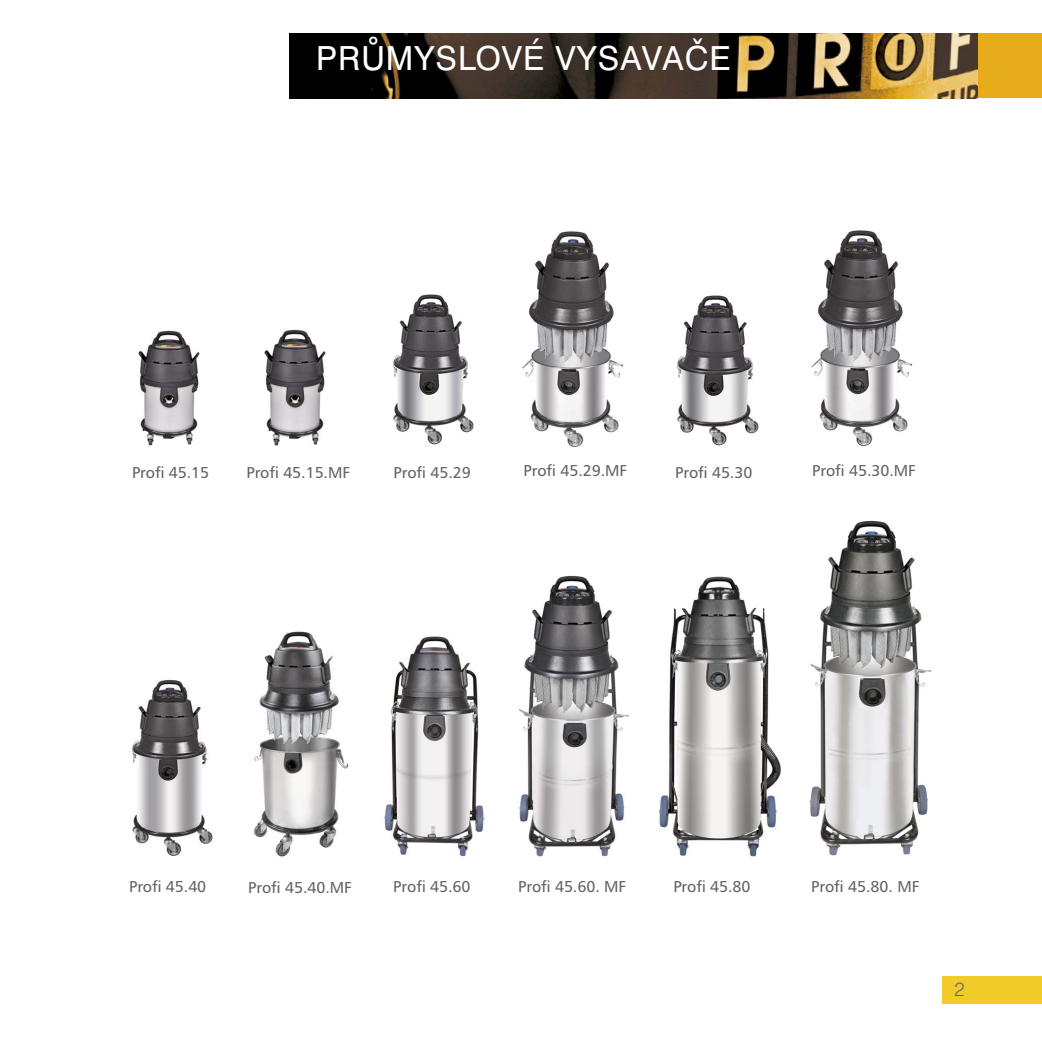
<style>
.page{position:relative;width:1042px;height:1042px;background:#fff}
.page>*{position:absolute;margin:0;border:0;box-sizing:border-box;transform-origin:0 0}
.t1{font:33.25px "Swiss 721 BTCE";letter-spacing:.03em;color:#fff}
.t2{font:300 19.25px "Swiss 721 BTCE";color:#696969}
.t3{font:15.75px "Humanist 777 BTCE Roman B";letter-spacing:-.005em;color:#626262}
</style>
<div class="page">
<img style="left:138px;top:330px;width:62px;height:116px">
<img style="left:384px;top:636px;width:101px;height:221px">
<img style="left:519px;top:575px;width:110px;height:282px">
<img style="left:131px;top:679px;width:82px;height:177px">
<img style="left:254px;top:631px;width:95px;height:226px">
<img style="left:393px;top:294px;width:81px;height:151px">
<img style="left:522px;top:231px;width:102px;height:216px">
<div style="left:289px;top:34px;width:753px;height:64px;background:#e6ac1c"></div>
<div style="left:942px;top:976px;width:100px;height:28px;background:#f1cb2a"></div>
<img style="left:264px;top:329px;width:62px;height:117px">
<img style="left:677px;top:295px;width:81px;height:151px">
<img style="left:811px;top:230px;width:102px;height:216px">
<img style="left:809px;top:520px;width:123px;height:336px">
<img style="left:658px;top:576px;width:123px;height:281px">
<img style="left:289px;top:34px;width:688px;height:64px">
<h1 class="t1" style="left:316px;top:44px;width:416px">PRŮMYSLOVÉ VYSAVAČE</h1>
<p class="t3" style="left:132px;top:465px;width:79px">Profi 45.15</p>
<p class="t3" style="left:246px;top:466px;width:105px">Profi 45.15.MF</p>
<p class="t3" style="left:393px;top:465px;width:79px">Profi 45.29</p>
<p class="t3" style="left:523px;top:464px;width:105px">Profi 45.29.MF</p>
<p class="t3" style="left:675px;top:465px;width:79px">Profi 45.30</p>
<p class="t3" style="left:812px;top:464px;width:105px">Profi 45.30.MF</p>
<p class="t3" style="left:129px;top:879px;width:79px">Profi 45.40</p>
<p class="t3" style="left:248px;top:880px;width:105px">Profi 45.40.MF</p>
<p class="t3" style="left:393px;top:879px;width:79px">Profi 45.60</p>
<p class="t3" style="left:518px;top:879px;width:109px">Profi 45.60. MF</p>
<p class="t3" style="left:673px;top:879px;width:79px">Profi 45.80</p>
<p class="t3" style="left:811px;top:879px;width:109px">Profi 45.80. MF</p>
<p class="t2" style="left:954px;top:980px;width:12px">2</p>
</div>
